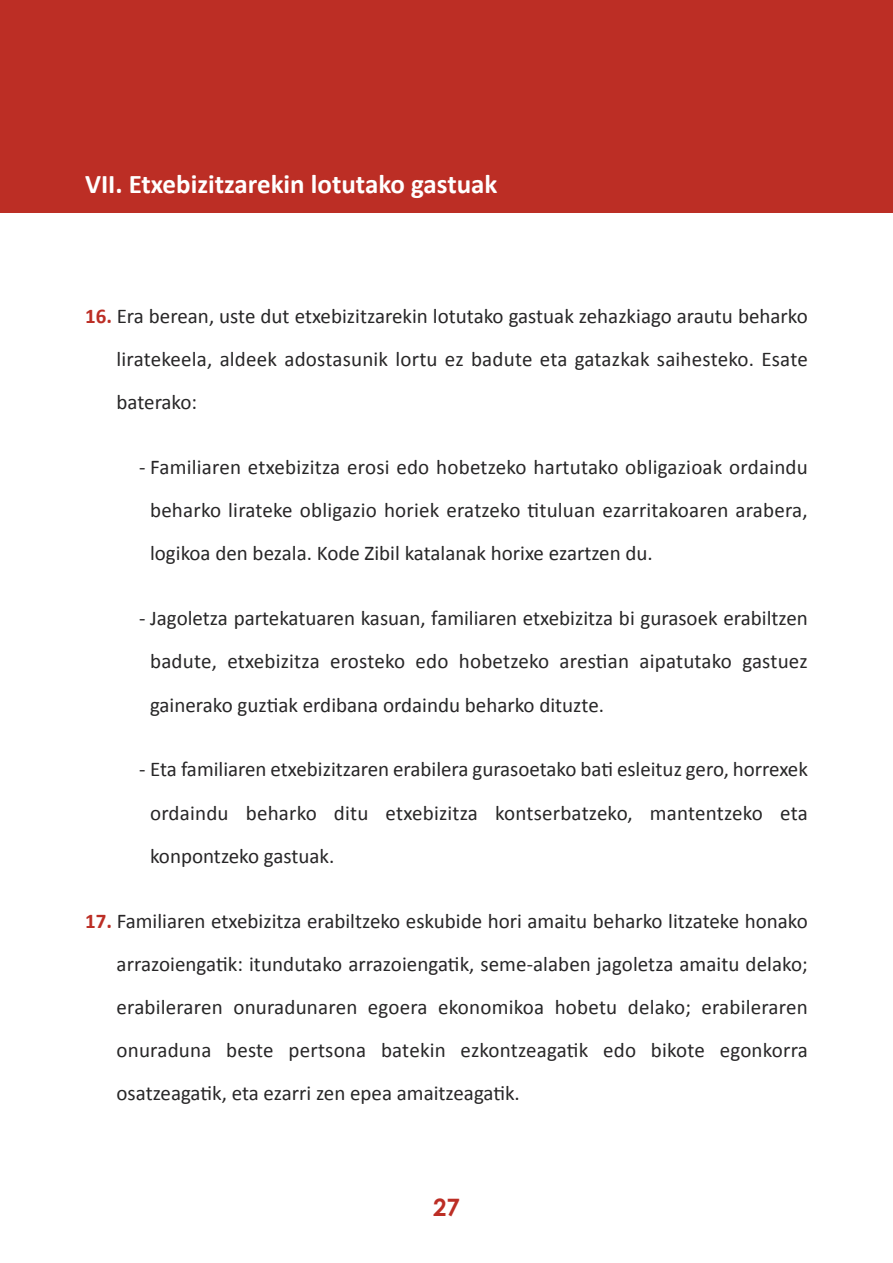
<style>
.page{position:relative;width:893px;height:1263px;background:#fff}
.page>*{position:absolute;margin:0;border:0;box-sizing:border-box;transform-origin:0 0}
.t1{font:700 27px "Calibri";color:#fff}
.t2{font:700 24px "Century Gothic";color:#bc2e25}
.t3{font:21px/43.2px "Calibri";color:#272627;text-align:justify}
.s1{font-weight:700;color:#bc2e25}
</style>
<div class="page">
<div style="left:0;top:0;width:893px;height:213px;background:#bc2e25"></div>
<h2 class="t1" style="left:85px;top:167px;width:414px">VII. Etxebizitzarekin lotutako gastuak</h2>
<p class="t3" style="left:117px;top:294px;width:693px;text-indent:-32px"><span class="s1">16.</span> Era berean, uste dut etxebizitzarekin lotutako gastuak zehazkiago arautu beharko liratekeela, aldeek adostasunik lortu ez badute eta gatazkak saihesteko. Esate baterako:</p>
<p class="t3" style="left:150px;top:445px;width:659px;text-indent:-11px">- Familiaren etxebizitza erosi edo hobetzeko hartutako obligazioak ordaindu beharko lirateke obligazio horiek eratzeko tituluan ezarritakoaren arabera, logikoa den bezala. Kode Zibil katalanak horixe ezartzen du.</p>
<p class="t3" style="left:150px;top:596px;width:659px;text-indent:-11px">- Jagoletza partekatuaren kasuan, familiaren etxebizitza bi gurasoek erabiltzen badute, etxebizitza erosteko edo hobetzeko arestian aipatutako gastuez gainerako guztiak erdibana ordaindu beharko dituzte.</p>
<p class="t3" style="left:150px;top:747px;width:659px;text-indent:-11px">- Eta familiaren etxebizitzaren erabilera gurasoetako bati esleituz gero, horrexek ordaindu beharko ditu etxebizitza kontserbatzeko, mantentzeko eta konpontzeko gastuak.</p>
<p class="t3" style="left:117px;top:899px;width:693px;text-indent:-32px"><span class="s1">17.</span> Familiaren etxebizitza erabiltzeko eskubide hori amaitu beharko litzateke honako arrazoiengatik: itundutako arrazoiengatik, seme-alaben jagoletza amaitu delako; erabileraren onuradunaren egoera ekonomikoa hobetu delako; erabileraren onuraduna beste pertsona batekin ezkontzeagatik edo bikote egonkorra osatzeagatik, eta ezarri zen epea amaitzeagatik.</p>
<p class="t2" style="left:433px;top:1192px;width:28px">27</p>
</div>
